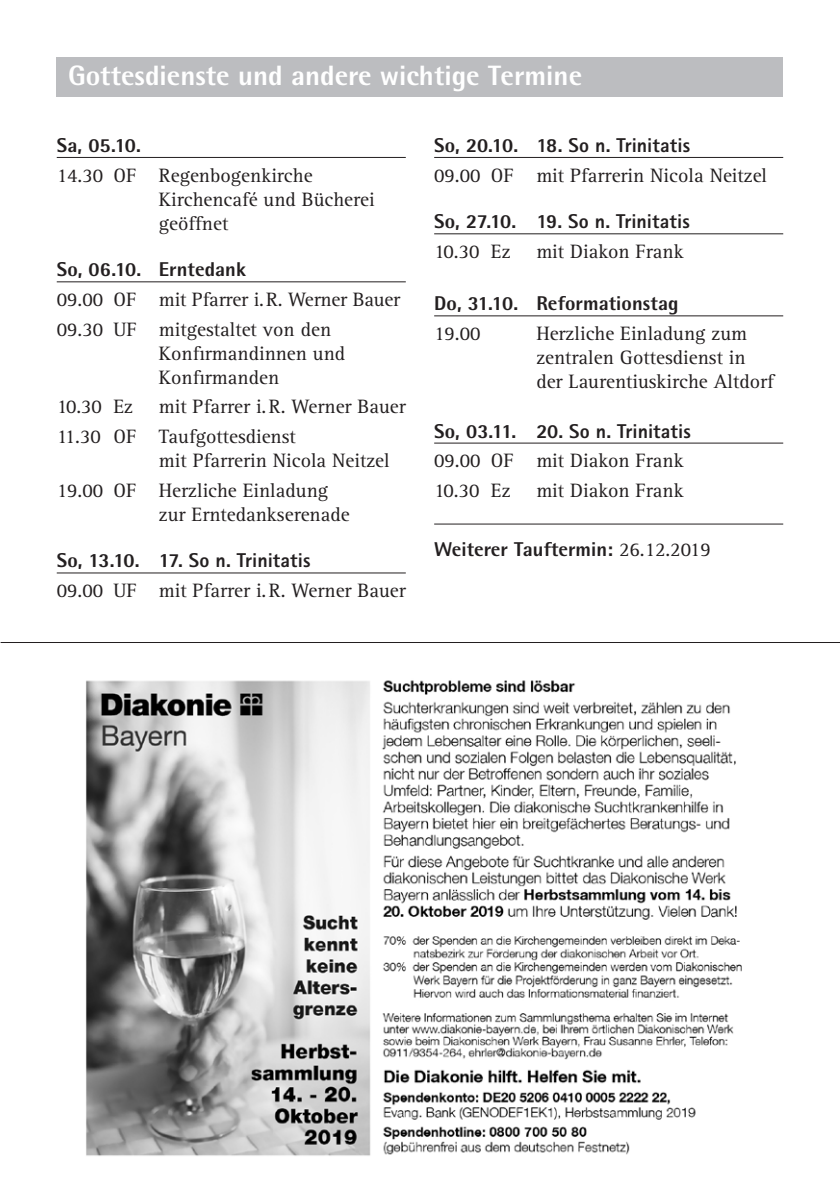
<style>
.page{position:relative;width:840px;height:1191px;background:#fff}
.page>*{position:absolute;margin:0;border:0;box-sizing:border-box;transform-origin:0 0}
.Überschrift_Balken{font:800 28px "Rotis Semi Sans";color:#fff}
.Gottesdienst_-_10_Uh{font:20px/24px "Rotis Serif";color:#231f20}
.Gottesdienst_-_Tag{font:800 20px "Rotis Sans Serif";color:#231f20}
.Gottesdienst_-_Tag-2{font:800 20px "Rotis Semi Sans";letter-spacing:.005em;color:#231f20}
.Standard_-_Text{font:800 20px "Rotis Semi Sans";color:#231f20}
.s1{font-family:"Rotis Semi Sans"}
.s2{font-family:"Rotis Serif";font-weight:400}
</style>
<div class="page">
<hr style="left:57px;top:157px;width:348px;height:1px;background:#231f20">
<hr style="left:57px;top:281px;width:348px;height:1px;background:#231f20">
<hr style="left:57px;top:572px;width:348px;height:1px;background:#231f20">
<hr style="left:434px;top:157px;width:348px;height:1px;background:#231f20">
<hr style="left:434px;top:233px;width:348px;height:1px;background:#231f20">
<hr style="left:434px;top:315px;width:348px;height:1px;background:#231f20">
<hr style="left:434px;top:443px;width:348px;height:1px;background:#231f20">
<div style="left:57px;top:57px;width:725px;height:39px;background:#bcbdc0"></div>
<img style="left:86px;top:680px;width:656px;height:476px">
<hr style="left:1px;top:642px;width:838px;height:1px;background:#231f20">
<hr style="left:434px;top:523px;width:348px;height:1px;background:#231f20">
<p class="Überschrift_Balken" style="left:68px;top:58px;width:515px">Gottesdienste und andere wichtige Termine</p>
<p class="Gottesdienst_-_Tag-2" style="left:57px;top:132px;width:86px">Sa, 05.10.</p>
<p class="Gottesdienst_-_10_Uh" style="left:159px;top:164px;width:217px;text-indent:-102px">14.30 OF Regenbogenkirche<br>Kirchencafé und Bücherei geöffnet</p>
<p class="Gottesdienst_-_Tag-2" style="left:57px;top:257px;width:191px">So, 06.10. Erntedank</p>
<p class="Gottesdienst_-_10_Uh" style="left:57px;top:288px;width:345px">09.00 OF mit Pfarrer i.R. Werner Bauer</p>
<p class="Gottesdienst_-_10_Uh" style="left:159px;top:318px;width:188px;text-indent:-102px">09.30 UF mitgestaltet von den<br>Konfirmandinnen und<br>Konfirmanden</p>
<p class="Gottesdienst_-_10_Uh" style="left:57px;top:395px;width:78px">10.30 Ez</p>
<p class="Gottesdienst_-_10_Uh" style="left:159px;top:395px;width:248px">mit Pfarrer i.R. Werner Bauer</p>
<p class="Gottesdienst_-_10_Uh" style="left:159px;top:425px;width:232px;text-indent:-102px">11.30 OF Taufgottesdienst<br>mit Pfarrerin Nicola Neitzel</p>
<p class="Gottesdienst_-_10_Uh" style="left:159px;top:479px;width:192px;text-indent:-102px">19.00 OF Herzliche Einladung zur Erntedankserenade</p>
<p class="Gottesdienst_-_Tag" style="left:57px;top:548px;width:255px"><span class="s1">So, 13.10. 1</span>7. So n. Trinitatis</p>
<p class="Gottesdienst_-_10_Uh" style="left:57px;top:579px;width:350px">09.00 UF mit Pfarrer i.R. Werner Bauer</p>
<p class="Gottesdienst_-_Tag" style="left:434px;top:132px;width:257px"><span class="s1">So, 20.10.</span> 18. So n. Trinitatis</p>
<p class="Gottesdienst_-_10_Uh" style="left:434px;top:164px;width:334px">09.00 OF mit Pfarrerin Nicola Neitzel</p>
<p class="Gottesdienst_-_Tag" style="left:434px;top:209px;width:257px"><span class="s1">So, 27.10.</span> 19. So n. Trinitatis</p>
<p class="Gottesdienst_-_10_Uh" style="left:434px;top:240px;width:78px">10.30 Ez</p>
<p class="Gottesdienst_-_10_Uh" style="left:536px;top:240px;width:149px">mit Diakon Frank</p>
<p class="Gottesdienst_-_Tag-2" style="left:434px;top:291px;width:246px">Do, 31.10. Reformationstag</p>
<p class="Gottesdienst_-_10_Uh" style="left:434px;top:322px;width:48px">19.00</p>
<p class="Gottesdienst_-_10_Uh" style="left:536px;top:322px;width:239px">Herzliche Einladung zum zentralen Gottesdienst in der Laurentiuskirche Altdorf</p>
<p class="Gottesdienst_-_Tag" style="left:434px;top:418px;width:258px"><span class="s1">So, 03.11.</span> 20. So n. Trinitatis</p>
<p class="Gottesdienst_-_10_Uh" style="left:434px;top:449px;width:251px">09.00 OF mit Diakon Frank</p>
<p class="Gottesdienst_-_10_Uh" style="left:434px;top:479px;width:78px">10.30 Ez</p>
<p class="Gottesdienst_-_10_Uh" style="left:536px;top:479px;width:149px">mit Diakon Frank</p>
<p class="Standard_-_Text" style="left:434px;top:536px;width:278px">Weiterer Tauftermin: <span class="s2">26.12.2019</span></p>
</div>
